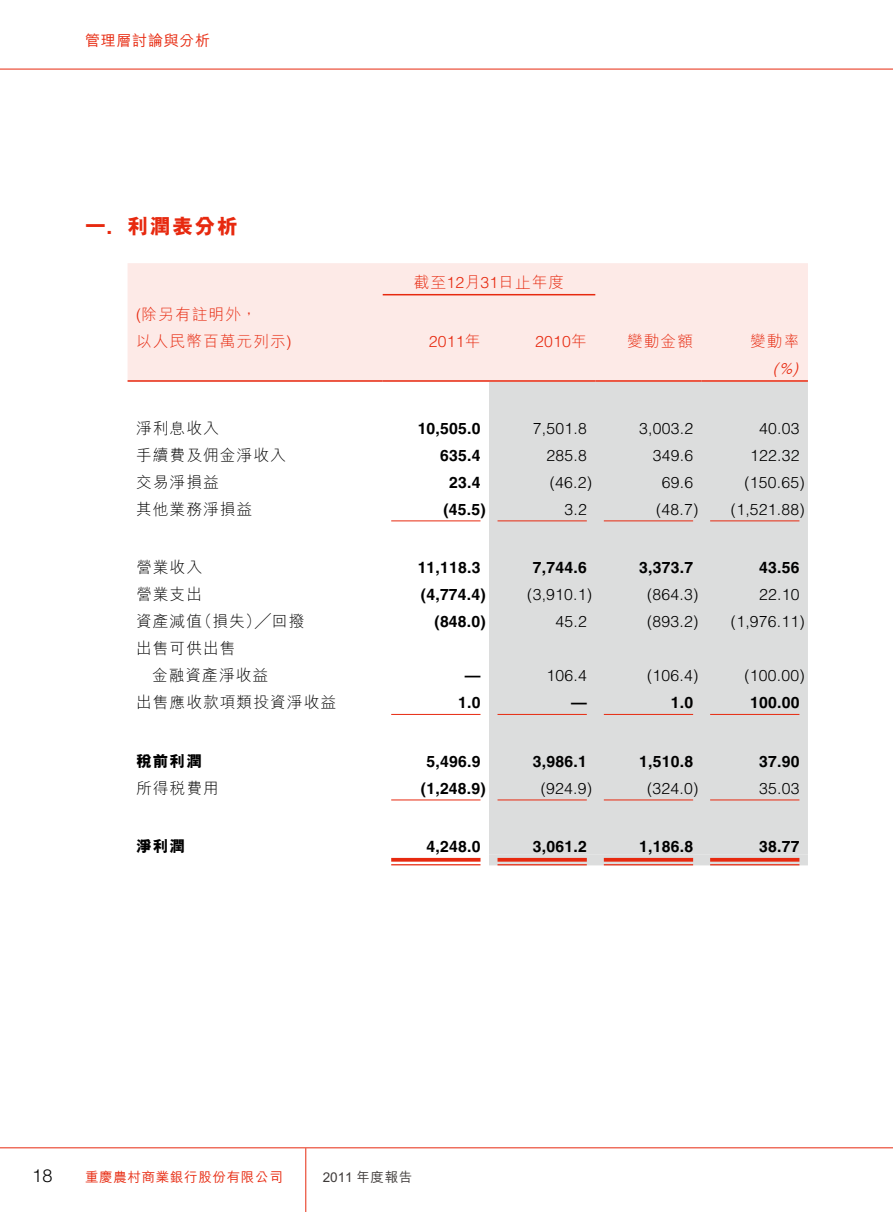
<style>
.page{position:relative;width:893px;height:1212px;background:#fff}
.page>*{position:absolute;margin:0;border:0;box-sizing:border-box;transform-origin:0 0}
._03_Subhead_1{font:800 21px "M Hei HK";letter-spacing:.065em;color:#e7290f}
.t1{font:300 18px "Helvetica Neue LT Std";color:#000}
._01_Body_Text{font:300 15.75px "Helvetica LT Std";letter-spacing:.015em;color:#000}
._01_Body_Text-2{font:700 15.75px "Helvetica LT Std";letter-spacing:.015em;color:#000}
._01_Body_Text-3{font:300 15.75px "M Hei HK";letter-spacing:.065em;color:#000}
._01_Body_Text-4{font:300 15.75px "M Hei HK";letter-spacing:.065em;color:#e7290f}
._01_Body_Text-5{font:300 15.75px "Helvetica LT Std";letter-spacing:.015em;color:#e7290f}
._01_Body_Text-6{font:800 15.75px "M Hei HK";letter-spacing:.065em;color:#000}
._01_Body_Text-7{font:italic 300 15.75px "Helvetica LT Std";color:#e7290f}
.t2{font:500 15px "M Hei HK";letter-spacing:.05em;color:#e7290f}
.t3{font:500 13.5px "M Hei HK";letter-spacing:.05em;color:#e7290f}
.t4{font:500 13.5px "M Hei HK";letter-spacing:.025em;color:#3e3a39}
.s1{font-family:"Helvetica LT Std";font-weight:700}
.s2{font-family:"Helvetica LT Std"}
.s3{font-family:"M Hei HK"}
</style>
<div class="page">
<hr style="left:0;top:69px;width:893px;height:1px;background:#e7290f">
<hr style="left:305px;top:1148px;width:1px;height:64px;background:#e7290f">
<hr style="left:0;top:1147px;width:893px;height:1px;background:#e7290f">
<div style="left:128px;top:263px;width:680px;height:117px;background:#fdeae7"></div>
<div style="left:489px;top:382px;width:319px;height:472px;background:#dcdddd"></div>
<svg style="left:489px;top:854px;width:319px;height:11px;background:#dddbdb"></svg>
<hr style="left:383px;top:294px;width:212px;height:1px;background:#e7290f">
<hr style="left:128px;top:380px;width:255px;height:2px;background:#e7290f">
<hr style="left:383px;top:380px;width:106px;height:2px;background:#e7290f">
<hr style="left:489px;top:380px;width:106px;height:2px;background:#e7290f">
<hr style="left:595px;top:380px;width:107px;height:2px;background:#e7290f">
<hr style="left:702px;top:380px;width:106px;height:2px;background:#e7290f">
<hr style="left:391px;top:520px;width:89px;height:1px;background:#e7290f">
<hr style="left:497px;top:520px;width:90px;height:1px;background:#e7290f">
<hr style="left:604px;top:520px;width:89px;height:1px;background:#e7290f">
<hr style="left:710px;top:520px;width:89px;height:1px;background:#e7290f">
<hr style="left:391px;top:714px;width:89px;height:1px;background:#e7290f">
<hr style="left:497px;top:714px;width:90px;height:1px;background:#e7290f">
<hr style="left:604px;top:714px;width:89px;height:1px;background:#e7290f">
<hr style="left:710px;top:714px;width:89px;height:1px;background:#e7290f">
<hr style="left:391px;top:799px;width:89px;height:1px;background:#e7290f">
<hr style="left:497px;top:799px;width:90px;height:1px;background:#e7290f">
<hr style="left:604px;top:799px;width:89px;height:1px;background:#e7290f">
<hr style="left:710px;top:799px;width:89px;height:1px;background:#e7290f">
<svg style="left:391px;top:858px;width:89px;height:4px"></svg>
<hr style="left:391px;top:864px;width:89px;height:1px;background:#e7290f">
<svg style="left:497px;top:858px;width:90px;height:4px"></svg>
<hr style="left:497px;top:864px;width:90px;height:1px;background:#e7290f">
<svg style="left:604px;top:858px;width:89px;height:4px"></svg>
<hr style="left:604px;top:864px;width:89px;height:1px;background:#e7290f">
<svg style="left:710px;top:858px;width:89px;height:4px"></svg>
<hr style="left:710px;top:864px;width:89px;height:1px;background:#e7290f">
<p class="t2" style="left:85px;top:30px;width:127px">管理層討論與分析</p>
<p class="_03_Subhead_1" style="left:85px;top:215px;width:154px">一<span class="s1">.</span> 利潤表分析</p>
<p class="_01_Body_Text-4" style="left:414px;top:274px;width:152px">截至<span class="s2">12</span>月<span class="s2">31</span>日止年度</p>
<p class="_01_Body_Text-4" style="left:136px;top:307px;width:122px"><span class="s2">(</span>除另有註明外，</p>
<p class="_01_Body_Text-4" style="left:136px;top:334px;width:157px">以人民幣百萬元列示<span class="s2">)</span></p>
<p class="_01_Body_Text-5" style="left:429px;top:332px;width:53px">2011<span class="s3">年</span></p>
<p class="_01_Body_Text-5" style="left:535px;top:332px;width:53px">2010<span class="s3">年</span></p>
<p class="_01_Body_Text-4" style="left:627px;top:334px;width:68px">變動金額</p>
<p class="_01_Body_Text-4" style="left:750px;top:334px;width:51px">變動率</p>
<p class="_01_Body_Text-7" style="left:773px;top:359px;width:32px">(%)</p>
<p class="_01_Body_Text-3" style="left:136px;top:420px;width:84px">淨利息收入</p>
<p class="_01_Body_Text-2" style="left:418px;top:419px;width:64px">10,505.0</p>
<p class="_01_Body_Text" style="left:533px;top:418px;width:55px">7,501.8</p>
<p class="_01_Body_Text" style="left:639px;top:418px;width:55px">3,003.2</p>
<p class="_01_Body_Text" style="left:759px;top:418px;width:42px">40.03</p>
<p class="_01_Body_Text-3" style="left:136px;top:447px;width:151px">手續費及佣金淨收入</p>
<p class="_01_Body_Text-2" style="left:440px;top:446px;width:42px">635.4</p>
<p class="_01_Body_Text" style="left:546px;top:445px;width:42px">285.8</p>
<p class="_01_Body_Text" style="left:653px;top:445px;width:42px">349.6</p>
<p class="_01_Body_Text" style="left:750px;top:445px;width:51px">122.32</p>
<p class="_01_Body_Text-3" style="left:136px;top:474px;width:84px">交易淨損益</p>
<p class="_01_Body_Text-2" style="left:449px;top:473px;width:33px">23.4</p>
<p class="_01_Body_Text" style="left:550px;top:472px;width:44px">(46.2)</p>
<p class="_01_Body_Text" style="left:662px;top:472px;width:33px">69.6</p>
<p class="_01_Body_Text" style="left:744px;top:472px;width:62px">(150.65)</p>
<p class="_01_Body_Text-3" style="left:136px;top:501px;width:118px">其他業務淨損益</p>
<p class="_01_Body_Text-2" style="left:443px;top:500px;width:44px">(45.5)</p>
<p class="_01_Body_Text" style="left:564px;top:499px;width:24px">3.2</p>
<p class="_01_Body_Text" style="left:656px;top:499px;width:44px">(48.7)</p>
<p class="_01_Body_Text" style="left:731px;top:499px;width:75px">(1,521.88)</p>
<p class="_01_Body_Text-3" style="left:136px;top:559px;width:68px">營業收入</p>
<p class="_01_Body_Text-2" style="left:418px;top:558px;width:64px">11,118.3</p>
<p class="_01_Body_Text-2" style="left:533px;top:558px;width:55px">7,744.6</p>
<p class="_01_Body_Text-2" style="left:639px;top:558px;width:55px">3,373.7</p>
<p class="_01_Body_Text-2" style="left:759px;top:558px;width:42px">43.56</p>
<p class="_01_Body_Text-3" style="left:136px;top:586px;width:68px">營業支出</p>
<p class="_01_Body_Text-2" style="left:421px;top:585px;width:66px">(4,774.4)</p>
<p class="_01_Body_Text" style="left:527px;top:585px;width:66px">(3,910.1)</p>
<p class="_01_Body_Text" style="left:647px;top:585px;width:53px">(864.3)</p>
<p class="_01_Body_Text" style="left:759px;top:585px;width:42px">22.10</p>
<p class="_01_Body_Text-3" style="left:136px;top:613px;width:170px">資產減值（損失）╱回撥</p>
<p class="_01_Body_Text-2" style="left:435px;top:612px;width:53px">(848.0)</p>
<p class="_01_Body_Text" style="left:555px;top:612px;width:33px">45.2</p>
<p class="_01_Body_Text" style="left:647px;top:612px;width:53px">(893.2)</p>
<p class="_01_Body_Text" style="left:731px;top:612px;width:75px">(1,976.11)</p>
<p class="_01_Body_Text-3" style="left:136px;top:640px;width:101px">出售可供出售</p>
<p class="_01_Body_Text-3" style="left:152px;top:667px;width:118px">金融資產淨收益</p>
<p class="_01_Body_Text-2" style="left:465px;top:666px;width:17px">—</p>
<p class="_01_Body_Text" style="left:546px;top:666px;width:42px">106.4</p>
<p class="_01_Body_Text" style="left:647px;top:666px;width:53px">(106.4)</p>
<p class="_01_Body_Text" style="left:744px;top:666px;width:62px">(100.00)</p>
<p class="_01_Body_Text-3" style="left:136px;top:694px;width:202px">出售應收款項類投資淨收益</p>
<p class="_01_Body_Text-2" style="left:458px;top:693px;width:24px">1.0</p>
<p class="_01_Body_Text-2" style="left:571px;top:693px;width:17px">—</p>
<p class="_01_Body_Text-2" style="left:671px;top:693px;width:24px">1.0</p>
<p class="_01_Body_Text-2" style="left:750px;top:693px;width:51px">100.00</p>
<p class="_01_Body_Text-6" style="left:136px;top:753px;width:68px">稅前利潤</p>
<p class="_01_Body_Text-2" style="left:427px;top:752px;width:55px">5,496.9</p>
<p class="_01_Body_Text-2" style="left:533px;top:752px;width:55px">3,986.1</p>
<p class="_01_Body_Text-2" style="left:639px;top:752px;width:55px">1,510.8</p>
<p class="_01_Body_Text-2" style="left:759px;top:752px;width:42px">37.90</p>
<p class="_01_Body_Text-3" style="left:136px;top:780px;width:84px">所得稅費用</p>
<p class="_01_Body_Text-2" style="left:421px;top:779px;width:66px">(1,248.9)</p>
<p class="_01_Body_Text" style="left:541px;top:778px;width:53px">(924.9)</p>
<p class="_01_Body_Text" style="left:647px;top:778px;width:53px">(324.0)</p>
<p class="_01_Body_Text" style="left:759px;top:778px;width:42px">35.03</p>
<p class="_01_Body_Text-6" style="left:136px;top:839px;width:51px">淨利潤</p>
<p class="_01_Body_Text-2" style="left:427px;top:837px;width:55px">4,248.0</p>
<p class="_01_Body_Text-2" style="left:533px;top:837px;width:55px">3,061.2</p>
<p class="_01_Body_Text-2" style="left:639px;top:837px;width:55px">1,186.8</p>
<p class="_01_Body_Text-2" style="left:759px;top:837px;width:42px">38.77</p>
<p class="t1" style="left:33px;top:1165px;width:22px">18</p>
<p class="t3" style="left:85px;top:1167px;width:199px">重慶農村商業銀行股份有限公司</p>
<p class="t4" style="left:323px;top:1167px;width:91px">2011 年度報告</p>
</div>
